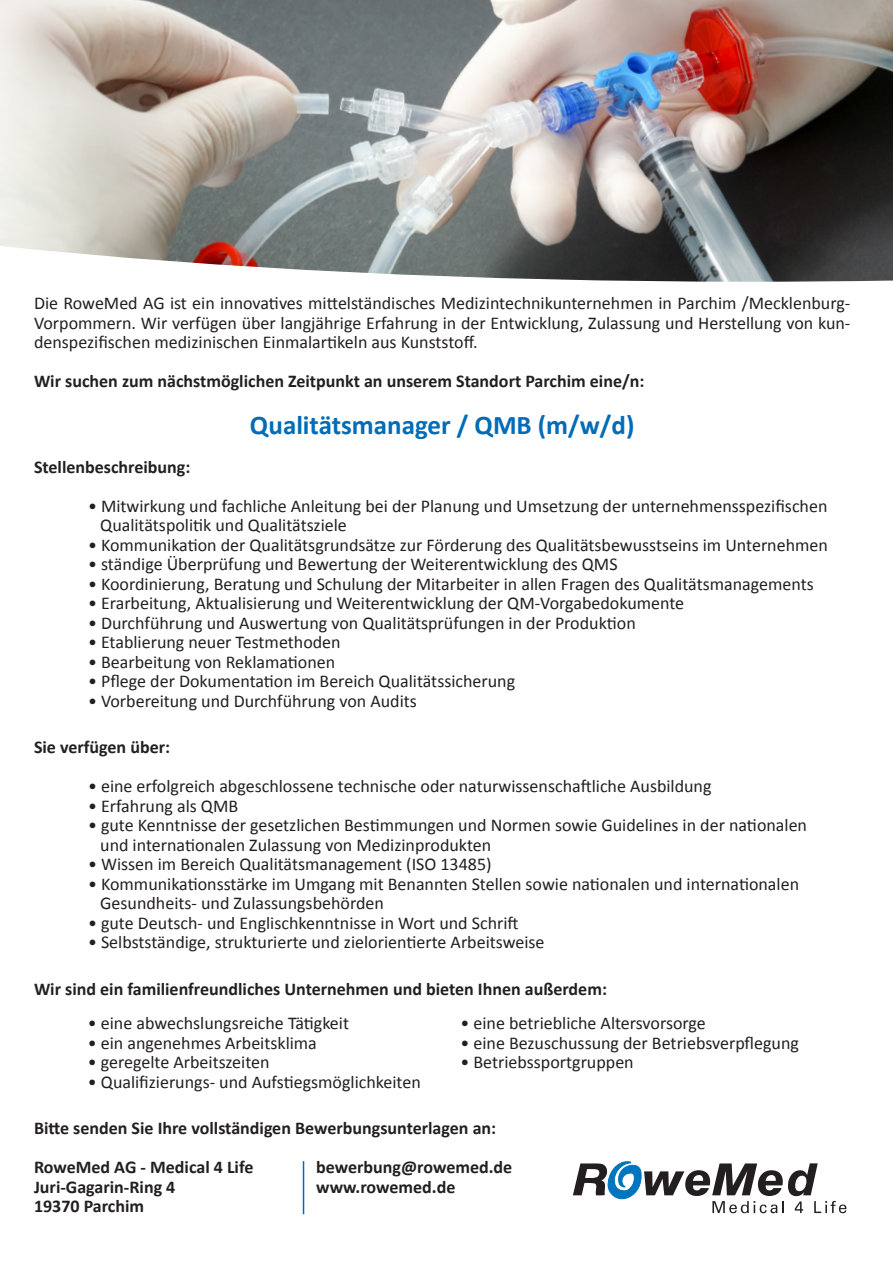
<style>
.page{position:relative;width:893px;height:1263px;background:#fff}
.page>*{position:absolute;margin:0;border:0;box-sizing:border-box;transform-origin:0 0}
.t1{font:700 27px "Calibri";color:#006cb7}
.t2{font:18px/19.5px "Calibri";color:#231f20;text-align:justify}
.t3{font:700 18px "Calibri";color:#231f20}
</style>
<div class="page">
<svg style="left:573px;top:1161px;width:273px;height:52px"></svg>
<hr style="left:303px;top:1161px;width:1px;height:53px;background:#006cb7">
<img style="left:0;top:0;width:893px;height:282px">
<p class="t2" style="left:34px;top:294px;width:818px">Die RoweMed AG ist ein innovatives mittelständisches Medizintechnikunternehmen in Parchim /Mecklenburg-Vorpommern. Wir verfügen über langjährige Erfahrung in der Entwicklung, Zulassung und Herstellung von kun&shy;denspezifischen medizinischen Einmalartikeln aus Kunststoff.</p>
<p class="t3" style="left:34px;top:370px;width:612px">Wir suchen zum nächstmöglichen Zeitpunkt an unserem Standort Parchim eine/n:</p>
<p class="t1" style="left:250px;top:408px;width:386px">Qualitätsmanager / QMB (m/w/d)</p>
<p class="t3" style="left:34px;top:455px;width:158px">Stellenbeschreibung:</p>
<p class="t2" style="left:100px;top:496px;width:729px;text-indent:-12px">• Mitwirkung und fachliche Anleitung bei der Planung und Umsetzung der unternehmensspezifischen<br>Qualitätspolitik und Qualitätsziele</p>
<p class="t2" style="left:88px;top:535px;width:741px">• Kommunikation der Qualitätsgrundsätze zur Förderung des Qualitätsbewusstseins im Unternehmen</p>
<p class="t2" style="left:88px;top:555px;width:531px">• ständige Überprüfung und Bewertung der Weiterentwicklung des QMS</p>
<p class="t2" style="left:88px;top:574px;width:727px">• Koordinierung, Beratung und Schulung der Mitarbeiter in allen Fragen des Qualitätsmanagements</p>
<p class="t2" style="left:88px;top:594px;width:598px">• Erarbeitung, Aktualisierung und Weiterentwicklung der QM-Vorgabedokumente</p>
<p class="t2" style="left:88px;top:613px;width:549px">• Durchführung und Auswertung von Qualitätsprüfungen in der Produktion</p>
<p class="t2" style="left:88px;top:633px;width:254px">• Etablierung neuer Testmethoden</p>
<p class="t2" style="left:88px;top:652px;width:249px">• Bearbeitung von Reklamationen</p>
<p class="t2" style="left:88px;top:672px;width:429px">• Pflege der Dokumentation im Bereich Qualitätssicherung</p>
<p class="t2" style="left:88px;top:691px;width:330px">• Vorbereitung und Durchführung von Audits</p>
<p class="t3" style="left:34px;top:736px;width:138px">Sie verfügen über:</p>
<p class="t2" style="left:88px;top:777px;width:625px">• eine erfolgreich abgeschlossene technische oder naturwissenschaftliche Ausbildung</p>
<p class="t2" style="left:88px;top:796px;width:152px">• Erfahrung als QMB</p>
<p class="t2" style="left:88px;top:816px;width:721px">• gute Kenntnisse der gesetzlichen Bestimmungen und Normen sowie Guidelines in der nationalen</p>
<p class="t2" style="left:100px;top:835px;width:393px">und internationalen Zulassung von Medizinprodukten</p>
<p class="t2" style="left:88px;top:855px;width:405px">• Wissen im Bereich Qualitätsmanagement (ISO 13485)</p>
<p class="t2" style="left:88px;top:874px;width:713px">• Kommunikationsstärke im Umgang mit Benannten Stellen sowie nationalen und internationalen</p>
<p class="t2" style="left:100px;top:894px;width:285px">Gesundheits- und Zulassungsbehörden</p>
<p class="t2" style="left:88px;top:913px;width:432px">• gute Deutsch- und Englischkenntnisse in Wort und Schrift</p>
<p class="t2" style="left:88px;top:933px;width:458px">• Selbstständige, strukturierte und zielorientierte Arbeitsweise</p>
<p class="t3" style="left:34px;top:977px;width:574px">Wir sind ein familienfreundliches Unternehmen und bieten Ihnen außerdem:</p>
<p class="t2" style="left:88px;top:1014px;width:263px">• eine abwechslungsreiche Tätigkeit</p>
<p class="t2" style="left:88px;top:1033px;width:231px">• ein angenehmes Arbeitsklima</p>
<p class="t2" style="left:88px;top:1053px;width:183px">• geregelte Arbeitszeiten</p>
<p class="t2" style="left:88px;top:1072px;width:334px">• Qualifizierungs- und Aufstiegsmöglichkeiten</p>
<p class="t2" style="left:460px;top:1014px;width:247px">• eine betriebliche Altersvorsorge</p>
<p class="t2" style="left:460px;top:1033px;width:340px">• eine Bezuschussung der Betriebsverpflegung</p>
<p class="t2" style="left:460px;top:1053px;width:175px">• Betriebssportgruppen</p>
<p class="t3" style="left:34px;top:1117px;width:464px">Bitte senden Sie Ihre vollständigen Bewerbungsunterlagen an:</p>
<p class="t3" style="left:34px;top:1156px;width:221px">RoweMed AG - Medical 4 Life</p>
<p class="t3" style="left:316px;top:1156px;width:198px">bewerbung@rowemed.de</p>
<p class="t3" style="left:34px;top:1175px;width:143px">Juri-Gagarin-Ring 4</p>
<p class="t3" style="left:316px;top:1175px;width:141px">www.rowemed.de</p>
<p class="t3" style="left:34px;top:1195px;width:112px">19370 Parchim</p>
</div>
